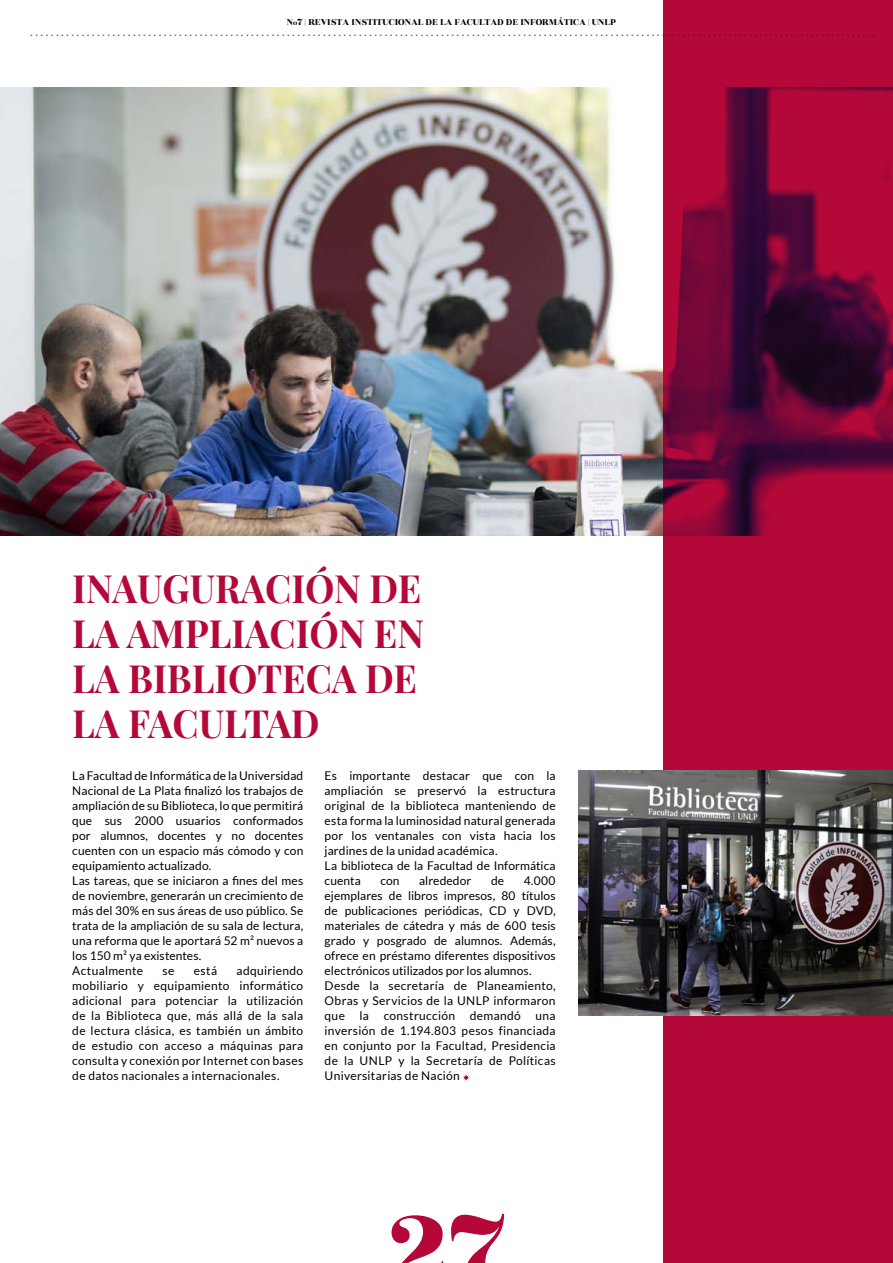
<style>
.page{position:relative;width:893px;height:1263px;background:#fff}
.page>*{position:absolute;margin:0;border:0;box-sizing:border-box;transform-origin:0 0}
.t1{font:120px "Rozha One";color:#b30838}
.t2{font:700 39px/45px "Playfair Display";color:#b30838;scale:.95 1}
.t3{font:12px/15px "Lato";letter-spacing:.01em;color:#000}
.t4{font:12px "Volkhov";color:#6d6e71}
.t5{font:10.5px "Rozha One";color:#000}
.s1{font-size:7.5px}
</style>
<div class="page">
<img style="left:0;top:87px;width:663px;height:449px">
<svg style="left:663px;top:0;width:230px;height:1263px;background:#980836"></svg>
<img style="left:578px;top:771px;width:315px;height:244px">
<svg style="left:461px;top:1073px;width:10px;height:9px"></svg>
<p class="t5" style="left:287px;top:14px;width:331px">N<span class="s1">o</span>7 | REVISTA INSTITUCIONAL DE LA FACULTAD DE INFORMÁTICA | UNLP</p>
<p class="t4" style="left:30px;top:24px;width:847px">.....................................................................................................................................................................</p>
<h2 class="t2" style="left:72px;top:563px;width:372px">INAUGURACIÓN DE<br>LA AMPLIACIÓN EN<br>LA BIBLIOTECA DE<br>LA FACULTAD</h2>
<p class="t3" style="left:72px;top:768px;width:233px">La Facultad de Informática de la Universidad Nacional de La Plata finalizó los trabajos de ampliación de su Biblioteca, lo que permitirá que sus 2000 usuarios conformados por alumnos, docentes y no docentes cuenten con un espacio más cómodo y con equipamiento actualizado.<br>Las tareas, que se iniciaron a fines del mes de noviembre, generarán un crecimiento de más del 30% en sus áreas de uso público. Se trata de la ampliación de su sala de lectura, una reforma que le aportará 52 m² nuevos a los 150 m² ya existentes.<br>Actualmente</p>
<p class="t3" style="left:325px;top:768px;width:233px">Es importante destacar que con la ampliación se preservó la estructura original de la biblioteca manteniendo de esta forma la luminosidad natural generada por los ventanales con vista hacia los jardines de la unidad académica.<br>La biblioteca de la Facultad de Informática cuenta</p>
<p class="t3" style="left:380px;top:873px;width:21px">con</p>
<p class="t3" style="left:419px;top:873px;width:54px">alrededor</p>
<p class="t3" style="left:491px;top:873px;width:15px">de</p>
<p class="t3" style="left:325px;top:873px;width:233px;text-indent:199px">4.000 ejemplares de libros impresos, 80 títulos de publicaciones periódicas, CD y DVD, materiales de cátedra y más de 600 tesis grado y posgrado de alumnos. Además, ofrece en préstamo diferentes dispositivos electrónicos utilizados por los alumnos.<br>Desde la secretaría de Planeamiento, Obras y Servicios de la UNLP informaron que la construcción demandó una inversión de 1.194.803 pesos financiada en conjunto por la Facultad, Presidencia de la UNLP y la Secretaría de Políticas Universitarias de Nación</p>
<p class="t3" style="left:72px;top:963px;width:233px;text-align:justify;text-indent:164px">adquiriendo mobiliario y equipamiento informático adicional para potenciar la utilización de la Biblioteca que, más allá de la sala de lectura clásica, es también un ámbito de estudio con acceso a máquinas para consulta y conexión por Internet con bases de datos nacionales a internacionales.</p>
<p class="t3" style="left:163px;top:963px;width:13px">se</p>
<p class="t3" style="left:194px;top:963px;width:25px">está</p>
<h1 class="t1" style="left:386px;top:1166px;width:121px">27</h1>
</div>
